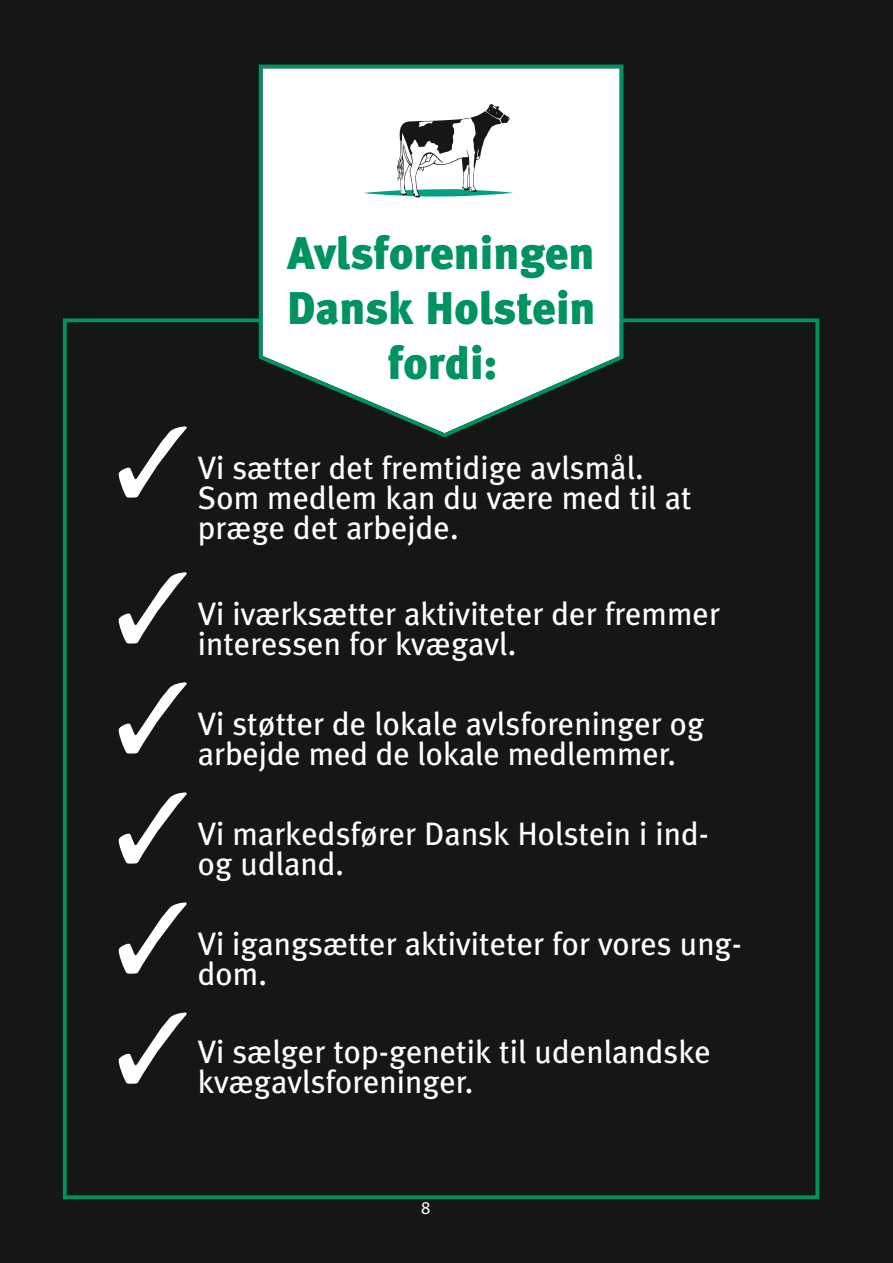
<style>
.page{position:relative;width:893px;height:1263px;background:#151616}
.page>*{position:absolute;margin:0;border:0;box-sizing:border-box;transform-origin:0 0}
.t1{font:900 45.75px/54.9px "Meta Plus";letter-spacing:-.005em;color:#00935f;text-align:center}
.t2{font:32.4px/30.2px "Meta Plus";color:#fff}
.t3{font:18px "Myriad Pro";color:#fff}
</style>
<div class="page">
<div style="left:63px;top:318px;width:756px;height:881px;border:4px solid #00935f"></div>
<svg style="left:259px;top:65px;width:364px;height:372px;background:#d9dfdd"></svg>
<svg style="left:365px;top:104px;width:148px;height:94px;background:#c7cfce"></svg>
<h1 class="t1" style="left:287px;top:226px;width:310px">Avlsforeningen<br>Dansk Holstein fordi:</h1>
<p class="t2" style="left:198px;top:452px;width:495px;text-indent:-83px">◆ Vi sætter det fremtidige avlsmål.<br>Som medlem kan du være med til at præge det arbejde.</p>
<p class="t2" style="left:198px;top:598px;width:524px;text-indent:-83px">◆ Vi iværksætter aktiviteter der fremmer interessen for kvægavl.</p>
<p class="t2" style="left:198px;top:708px;width:508px;text-indent:-83px">◆ Vi støtter de lokale avlsforeninger og arbejde med de lokale medlemmer.</p>
<p class="t2" style="left:198px;top:818px;width:512px;text-indent:-83px">◆ Vi markedsfører Dansk Holstein i ind&shy;og udland.</p>
<p class="t2" style="left:198px;top:928px;width:545px;text-indent:-83px">◆ Vi igangsætter aktiviteter for vores ung&shy;dom.</p>
<p class="t2" style="left:198px;top:1036px;width:515px;text-indent:-83px">◆ Vi sælger top-genetik til udenlandske kvægavlsforeninger.</p>
<p class="t3" style="left:421px;top:1196px;width:11px">8</p>
</div>
